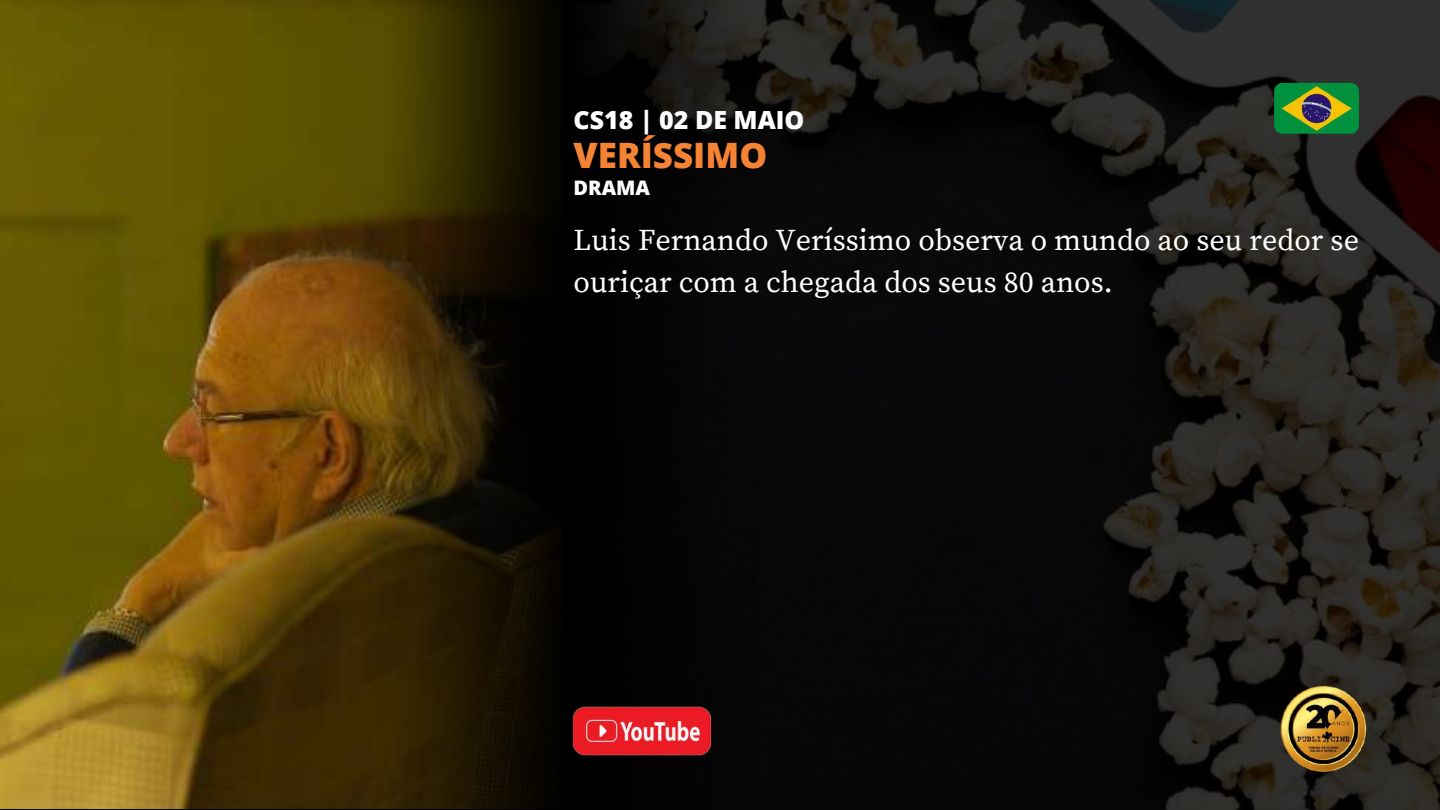
<style>
.page{position:relative;width:1440px;height:810px;background:#fff}
.page>*{position:absolute;margin:0;border:0;box-sizing:border-box;transform-origin:0 0}
.t1{font:800 35px "Open Sans";color:#f58334}
.t2{font:30px/42px "Source Serif Pro";color:#fff}
.t3{font:800 25px "Open Sans";color:#fff}
.t4{font:800 20px "Open Sans";color:#fff}
</style>
<div class="page">
<img style="left:991px;top:0;width:449px;height:810px">
<img style="left:0;top:0;width:991px;height:810px">
<img style="left:144px;top:0;width:430px;height:810px">
<img style="left:574px;top:686px;width:137px;height:86px">
<img style="left:1274px;top:83px;width:85px;height:51px;border-radius:8px">
<img style="left:1274px;top:679px;width:99px;height:100px">
<p class="t3" style="left:574px;top:102px;width:232px">CS18 | 02 DE MAIO</p>
<p class="t1" style="left:574px;top:130px;width:195px">VERÍSSIMO</p>
<p class="t4" style="left:574px;top:173px;width:78px">DRAMA</p>
<p class="t2" style="left:574px;top:220px;width:787px">Luis Fernando Veríssimo observa o mundo ao seu redor se ouriçar com a chegada dos seus 80 anos.</p>
</div>
